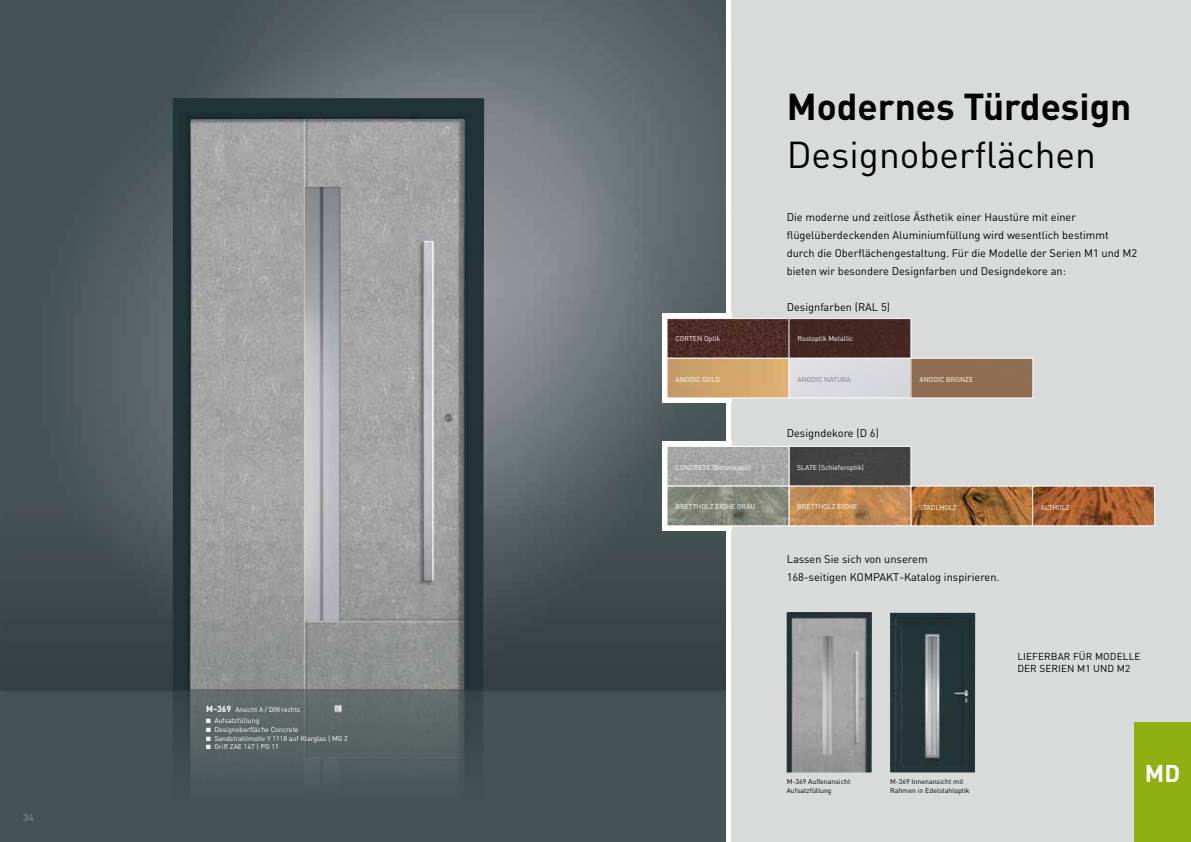
<style>
.page{position:relative;width:1191px;height:842px;background:#fff}
.page>*{position:absolute;margin:0;border:0;box-sizing:border-box;transform-origin:0 0}
.t1{font:700 37px "DIN Pro";color:#000}
.t2{font:37px "DIN Pro";color:#000}
.t3{font:700 24px "DIN Pro";color:#fff}
.t4{font:11px/18px "DIN Pro";color:#000}
.t5{font:10px/12px "DIN Pro";letter-spacing:.01em;color:#000}
.t6{font:700 10px "DIN Pro";color:#7a7b7a}
.t7{font:7px "DIN";color:#fff}
.t8{font:7px "DIN Pro";color:#fff}
.t9{font:7px/9px "DIN Pro";color:#000}
.t10{font:7px "DIN";color:#7a7b7a}
.t11{font:700 6.5px "DIN Pro";color:#969a9c}
.s1{font-weight:700;font-size:8.8px}
</style>
<div class="page">
<div style="left:731px;top:0;width:460px;height:842px;background:#d9dada"></div>
<img style="left:890px;top:613px;width:85px;height:159px">
<img style="left:0;top:0;width:726px;height:842px">
<img style="left:173px;top:98px;width:311px;height:705px">
<img style="left:786px;top:612px;width:86px;height:160px">
<div style="left:335px;top:705px;width:6px;height:7px;background:#fff"></div>
<div style="left:334px;top:705px;width:7px;height:7px;border:1px solid #969a9c"></div>
<div style="left:662px;top:441px;width:69px;height:90px;background:#fff"></div>
<img style="left:669px;top:448px;width:240px;height:36px">
<div style="left:789px;top:446px;width:122px;height:40px;border:1px solid #fff"></div>
<div style="left:667px;top:446px;width:122px;height:40px;border:1px solid #fff"></div>
<img style="left:669px;top:488px;width:483px;height:36px">
<div style="left:789px;top:486px;width:122px;height:40px;border:1px solid #fff"></div>
<div style="left:667px;top:486px;width:122px;height:40px;border:1px solid #fff"></div>
<div style="left:662px;top:313px;width:69px;height:90px;background:#fff"></div>
<img style="left:669px;top:320px;width:240px;height:36px">
<div style="left:667px;top:318px;width:122px;height:40px;border:1px solid #fff"></div>
<div style="left:789px;top:318px;width:122px;height:40px;border:1px solid #fff"></div>
<img style="left:669px;top:360px;width:362px;height:36px">
<div style="left:789px;top:358px;width:122px;height:40px;border:1px solid #fff"></div>
<div style="left:667px;top:358px;width:122px;height:40px;border:1px solid #fff"></div>
<div style="left:910px;top:358px;width:123px;height:40px;border:1px solid #fff"></div>
<div style="left:1134px;top:721px;width:57px;height:121px;background:#8fb010"></div>
<p class="t6" style="left:23px;top:811px;width:12px">34</p>
<p class="t8" style="left:206px;top:704px;width:95px"><span class="s1">M-369</span> Ansicht A / DIN rechts</p>
<p class="t8" style="left:206px;top:716px;width:55px">■ Aufsatzfüllung</p>
<p class="t8" style="left:206px;top:724px;width:94px">■ Designoberfläche Concrete</p>
<p class="t8" style="left:206px;top:733px;width:143px">■ Sandstrahlmotiv Y 1118 auf Klarglas | MG 2</p>
<p class="t8" style="left:206px;top:742px;width:74px">■ Griff ZAE 147 | PG 11</p>
<p class="t11" style="left:336px;top:704px;width:6px">G</p>
<p class="t7" style="left:675px;top:334px;width:46px">CORTEN Optik</p>
<p class="t7" style="left:675px;top:375px;width:46px">ANODIC GOLD</p>
<p class="t7" style="left:675px;top:463px;width:77px">CONCRETE (Betonoptik)</p>
<h1 class="t1" style="left:786px;top:81px;width:346px">Modernes Türdesign</h1>
<h1 class="t2" style="left:786px;top:129px;width:311px">Designoberflächen</h1>
<p class="t4" style="left:786px;top:208px;width:352px">Die moderne und zeitlose Ästhetik einer Haustüre mit einer flügelüberdeckenden Aluminiumfüllung wird wesentlich bestimmt durch die Oberflächengestaltung. Für die Modelle der Serien M1 und M2 bieten wir besondere Designfarben und Designdekore an:</p>
<p class="t4" style="left:786px;top:297px;width:105px">Designfarben (RAL 5)</p>
<p class="t7" style="left:797px;top:334px;width:57px">Rostoptik Metallic</p>
<p class="t10" style="left:797px;top:375px;width:55px">ANODIC NATURA</p>
<p class="t7" style="left:919px;top:375px;width:55px">ANODIC BRONZE</p>
<p class="t4" style="left:786px;top:424px;width:94px">Designdekore (D 6)</p>
<p class="t7" style="left:797px;top:463px;width:68px">SLATE (Schieferoptik)</p>
<p class="t7" style="left:675px;top:503px;width:81px">BRETTHOLZ EICHE GRAU</p>
<p class="t7" style="left:797px;top:503px;width:61px">BRETTHOLZ EICHE</p>
<p class="t7" style="left:1040px;top:503px;width:30px">ALTHOLZ</p>
<p class="t7" style="left:919px;top:503px;width:39px">STADLHOLZ</p>
<p class="t4" style="left:786px;top:549px;width:214px">Lassen Sie sich von unserem<br>168-seitigen KOMPAKT-Katalog inspirieren.</p>
<p class="t5" style="left:1017px;top:650px;width:125px">LIEFERBAR FÜR MODELLE<br>DER SERIEN M1 UND M2</p>
<p class="t9" style="left:786px;top:776px;width:65px">M-369 Außenansicht<br>Aufsatzfüllung</p>
<p class="t9" style="left:890px;top:776px;width:81px">M-369 Innenansicht mit<br>Rahmen in Edelstahloptik</p>
<h2 class="t3" style="left:1145px;top:757px;width:37px">MD</h2>
</div>
